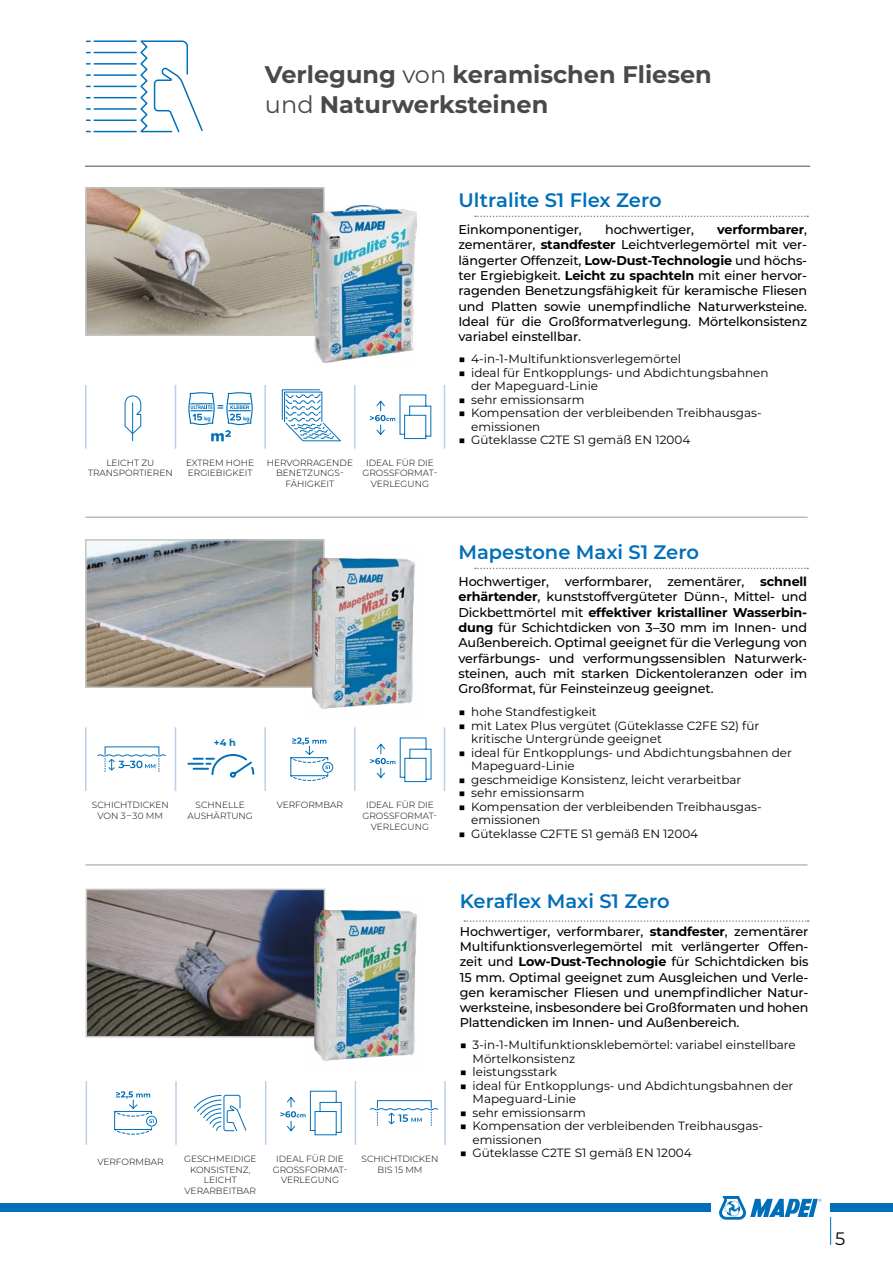
<style>
.page{position:relative;width:893px;height:1263px;background:#fff}
.page>*{position:absolute;margin:0;border:0;box-sizing:border-box;transform-origin:0 0}
.t1{font:700 24px/30px "Montserrat";color:#494948}
.t2{font:600 19.5px "Montserrat";color:#006fb9}
.t3{font:18px "Montserrat";color:#000}
.t4{font:500 12.75px/15.3px "Montserrat";letter-spacing:-.01em;color:#000;text-align:justify}
.t5{font:12px/13.5px "Montserrat";color:#000}
.t6{font:700 9.75px "Montserrat";color:#006fb9}
.t7{font:300 9px/10.8px "Montserrat";color:#000;text-align:center}
.s1{font-weight:400}
.s2{font-weight:700}
</style>
<div class="page">
<svg style="left:830px;top:1217px;width:1px;height:28px"></svg>
<svg style="left:719px;top:1196px;width:102px;height:24px"></svg>
<div style="left:0;top:1204px;width:710px;height:8px;background:#006fb9"></div>
<div style="left:830px;top:1204px;width:63px;height:8px;background:#006fb9"></div>
<hr style="left:85px;top:166px;width:725px;height:1px;background:#494948">
<svg style="left:85px;top:40px;width:118px;height:93px"></svg>
<svg style="left:475px;top:216px;width:333px;height:1px"></svg>
<svg style="left:475px;top:568px;width:333px;height:1px"></svg>
<hr style="left:85px;top:517px;width:723px;height:1px;background:#9a9b9b">
<hr style="left:85px;top:864px;width:723px;height:1px;background:#9a9b9b">
<img style="left:88px;top:190px;width:234px;height:143px">
<div style="left:85px;top:187px;width:240px;height:149px;border:2px solid #c5c6c6"></div>
<img style="left:88px;top:542px;width:234px;height:143px">
<div style="left:85px;top:539px;width:240px;height:149px;border:2px solid #c5c6c6"></div>
<img style="left:312px;top:206px;width:104px;height:156px">
<img style="left:303px;top:550px;width:112px;height:159px">
<hr style="left:85px;top:385px;width:2px;height:64px;background:#bccfec">
<hr style="left:175px;top:385px;width:1px;height:64px;background:#bccfec">
<hr style="left:264px;top:385px;width:2px;height:64px;background:#bccfec">
<hr style="left:354px;top:385px;width:2px;height:64px;background:#bccfec">
<hr style="left:444px;top:385px;width:1px;height:64px;background:#bccfec">
<svg style="left:370px;top:394px;width:62px;height:45px"></svg>
<svg style="left:188px;top:392px;width:65px;height:49px"></svg>
<hr style="left:132px;top:403px;width:1px;height:38px;background:#006fb9">
<svg style="left:124px;top:395px;width:18px;height:40px"></svg>
<svg style="left:281px;top:389px;width:60px;height:53px"></svg>
<hr style="left:85px;top:727px;width:2px;height:64px;background:#bccfec">
<hr style="left:175px;top:727px;width:1px;height:64px;background:#bccfec">
<hr style="left:264px;top:727px;width:2px;height:64px;background:#bccfec">
<hr style="left:354px;top:727px;width:2px;height:64px;background:#bccfec">
<hr style="left:444px;top:727px;width:1px;height:64px;background:#bccfec">
<svg style="left:290px;top:737px;width:40px;height:44px"></svg>
<div style="left:322px;top:762px;width:11px;height:11px;border:1px solid #006fb9;border-radius:50%"></div>
<svg style="left:97px;top:753px;width:69px;height:19px"></svg>
<svg style="left:370px;top:737px;width:62px;height:45px"></svg>
<svg style="left:187px;top:754px;width:68px;height:24px"></svg>
<svg style="left:464px;top:920px;width:345px;height:2px"></svg>
<img style="left:89px;top:892px;width:233px;height:142px">
<div style="left:86px;top:889px;width:239px;height:148px;border:2px solid #c5c6c6"></div>
<img style="left:305px;top:901px;width:112px;height:160px">
<hr style="left:86px;top:1081px;width:1px;height:64px;background:#bccfec">
<hr style="left:175px;top:1081px;width:2px;height:64px;background:#bccfec">
<hr style="left:265px;top:1081px;width:1px;height:64px;background:#bccfec">
<hr style="left:355px;top:1081px;width:1px;height:64px;background:#bccfec">
<hr style="left:444px;top:1081px;width:2px;height:64px;background:#bccfec">
<svg style="left:114px;top:1091px;width:40px;height:44px"></svg>
<div style="left:146px;top:1116px;width:11px;height:10px;border:1px solid #006fb9;border-radius:50%"></div>
<svg style="left:369px;top:1100px;width:70px;height:25px"></svg>
<svg style="left:193px;top:1094px;width:54px;height:38px"></svg>
<svg style="left:280px;top:1090px;width:62px;height:46px"></svg>
<h1 class="t1" style="left:265px;top:58px;width:448px">Verlegung <span class="s1">von</span> keramischen Fliesen <span class="s1">und</span> Naturwerksteinen</h1>
<h2 class="t2" style="left:458px;top:186px;width:205px">Ultralite S1 Flex Zero</h2>
<p class="t4" style="left:458px;top:221px;width:125px">Einkomponentiger,</p>
<p class="t4" style="left:605px;top:221px;width:90px">hochwertiger,</p>
<p class="t4" style="left:458px;top:221px;width:350px;text-indent:259px"><span class="s2">verformbarer</span>, zementärer, <span class="s2">standfester</span> Leichtverlegemörtel mit ver&shy;längerter Offenzeit, <span class="s2">Low-Dust-Technologie</span> und höchs&shy;ter Ergiebigkeit. <span class="s2">Leicht zu spachteln</span> mit einer hervor&shy;ragenden Benetzungsfähigkeit für keramische Fliesen und Platten sowie unempfindliche Naturwerksteine.<br>Ideal für die Großformatverlegung. Mörtelkonsistenz variabel einstellbar.</p>
<p class="t5" style="left:458px;top:352px;width:224px"><span class="s2">■</span> 4-in-1-Multifunktionsverlegemörtel</p>
<p class="t5" style="left:471px;top:365px;width:299px;text-indent:-13px"><span class="s2">■</span> ideal für Entkopplungs- und Abdichtungsbahnen der Mapeguard-Linie</p>
<p class="t5" style="left:458px;top:392px;width:128px"><span class="s2">■</span> sehr emissionsarm</p>
<p class="t5" style="left:471px;top:406px;width:290px;text-indent:-13px"><span class="s2">■</span> Kompensation der verbleibenden Treibhausgas&shy;emissionen</p>
<p class="t5" style="left:458px;top:433px;width:233px"><span class="s2">■</span> Güteklasse C2TE S1 gemäß EN 12004</p>
<p class="t7" style="left:88px;top:457px;width:86px">LEICHT ZU<br>TRANSPORTIEREN</p>
<p class="t7" style="left:186px;top:457px;width:70px;text-align:left">EXTREM HOHE<br>ERGIEBIGKEIT</p>
<p class="t7" style="left:267px;top:457px;width:88px">HERVORRAGENDE<br>BENETZUNGS-<br>FÄHIGKEIT</p>
<p class="t7" style="left:363px;top:457px;width:76px">IDEAL FÜR DIE<br>GROSSFORMAT-<br>VERLEGUNG</p>
<p class="t6" style="left:214px;top:735px;width:24px">+4 h</p>
<p class="t7" style="left:92px;top:799px;width:78px">SCHICHTDICKEN<br>VON 3 – 30 MM</p>
<p class="t7" style="left:187px;top:799px;width:67px">SCHNELLE<br>AUSHÄRTUNG</p>
<p class="t7" style="left:277px;top:799px;width:68px">VERFORMBAR</p>
<p class="t7" style="left:363px;top:799px;width:76px">IDEAL FÜR DIE<br>GROSSFORMAT-<br>VERLEGUNG</p>
<h2 class="t2" style="left:458px;top:538px;width:242px">Mapestone Maxi S1 Zero</h2>
<p class="t4" style="left:458px;top:573px;width:350px">Hochwertiger, verformbarer, zementärer, <span class="s2">schnell erhärtender</span>, kunststoffvergüteter Dünn-, Mittel- und Dickbettmörtel mit <span class="s2">effektiver kristalliner Wasserbin&shy;dung</span> für Schichtdicken von 3–30 mm im Innen- und Außenbereich. Optimal geeignet für die Verlegung von verfärbungs- und verformungssensiblen Naturwerk&shy;steinen, auch mit starken Dickentoleranzen oder im Großformat, für Feinsteinzeug geeignet.</p>
<p class="t5" style="left:458px;top:705px;width:140px"><span class="s2">■</span> hohe Standfestigkeit</p>
<p class="t5" style="left:471px;top:718px;width:289px;text-indent:-13px"><span class="s2">■</span> mit Latex Plus vergütet (Güteklasse C2FE S2) für kritische Untergründe geeignet</p>
<p class="t5" style="left:471px;top:745px;width:322px;text-indent:-13px"><span class="s2">■</span> ideal für Entkopplungs- und Abdichtungsbahnen der<br>Mapeguard-Linie</p>
<p class="t5" style="left:458px;top:772px;width:284px"><span class="s2">■</span> geschmeidige Konsistenz, leicht verarbeitbar</p>
<p class="t5" style="left:458px;top:786px;width:128px"><span class="s2">■</span> sehr emissionsarm</p>
<p class="t5" style="left:471px;top:799px;width:290px;text-indent:-13px"><span class="s2">■</span> Kompensation der verbleibenden Treibhausgas&shy;emissionen</p>
<p class="t5" style="left:458px;top:826px;width:241px"><span class="s2">■</span> Güteklasse C2FTE S1 gemäß EN 12004</p>
<p class="t7" style="left:97px;top:1156px;width:68px">VERFORMBAR</p>
<p class="t7" style="left:184px;top:1153px;width:74px">GESCHMEIDIGE<br>KONSISTENZ,<br>LEICHT<br>VERARBEITBAR</p>
<p class="t7" style="left:273px;top:1153px;width:75px">IDEAL FÜR DIE<br>GROSSFORMAT-<br>VERLEGUNG</p>
<p class="t7" style="left:362px;top:1153px;width:78px">SCHICHTDICKEN<br>BIS 15 MM</p>
<h2 class="t2" style="left:460px;top:887px;width:211px">Keraflex Maxi S1 Zero</h2>
<p class="t4" style="left:460px;top:923px;width:350px">Hochwertiger, verformbarer, <span class="s2">standfester</span>, zementärer Multifunktionsverlegemörtel mit verlängerter Offen&shy;zeit und <span class="s2">Low-Dust-Technologie</span> für Schichtdicken bis 15 mm. Optimal geeignet zum Ausgleichen und Verle&shy;gen keramischer Fliesen und unempfindlicher Natur&shy;werksteine, insbesondere bei Großformaten und hohen Plattendicken im Innen- und Außenbereich.</p>
<p class="t5" style="left:473px;top:1038px;width:325px;text-indent:-13px"><span class="s2">■</span> 3-in-1-Multifunktionsklebemörtel: variabel einstellbare<br>Mörtelkonsistenz</p>
<p class="t5" style="left:460px;top:1065px;width:99px"><span class="s2">■</span> leistungsstark</p>
<p class="t5" style="left:473px;top:1078px;width:322px;text-indent:-13px"><span class="s2">■</span> ideal für Entkopplungs- und Abdichtungsbahnen der<br>Mapeguard-Linie</p>
<p class="t5" style="left:460px;top:1105px;width:128px"><span class="s2">■</span> sehr emissionsarm</p>
<p class="t5" style="left:473px;top:1119px;width:290px;text-indent:-13px"><span class="s2">■</span> Kompensation der verbleibenden Treibhausgas&shy;emissionen</p>
<p class="t5" style="left:460px;top:1146px;width:233px"><span class="s2">■</span> Güteklasse C2TE S1 gemäß EN 12004</p>
<h3 class="t3" style="left:835px;top:1226px;width:12px">5</h3>
</div>
